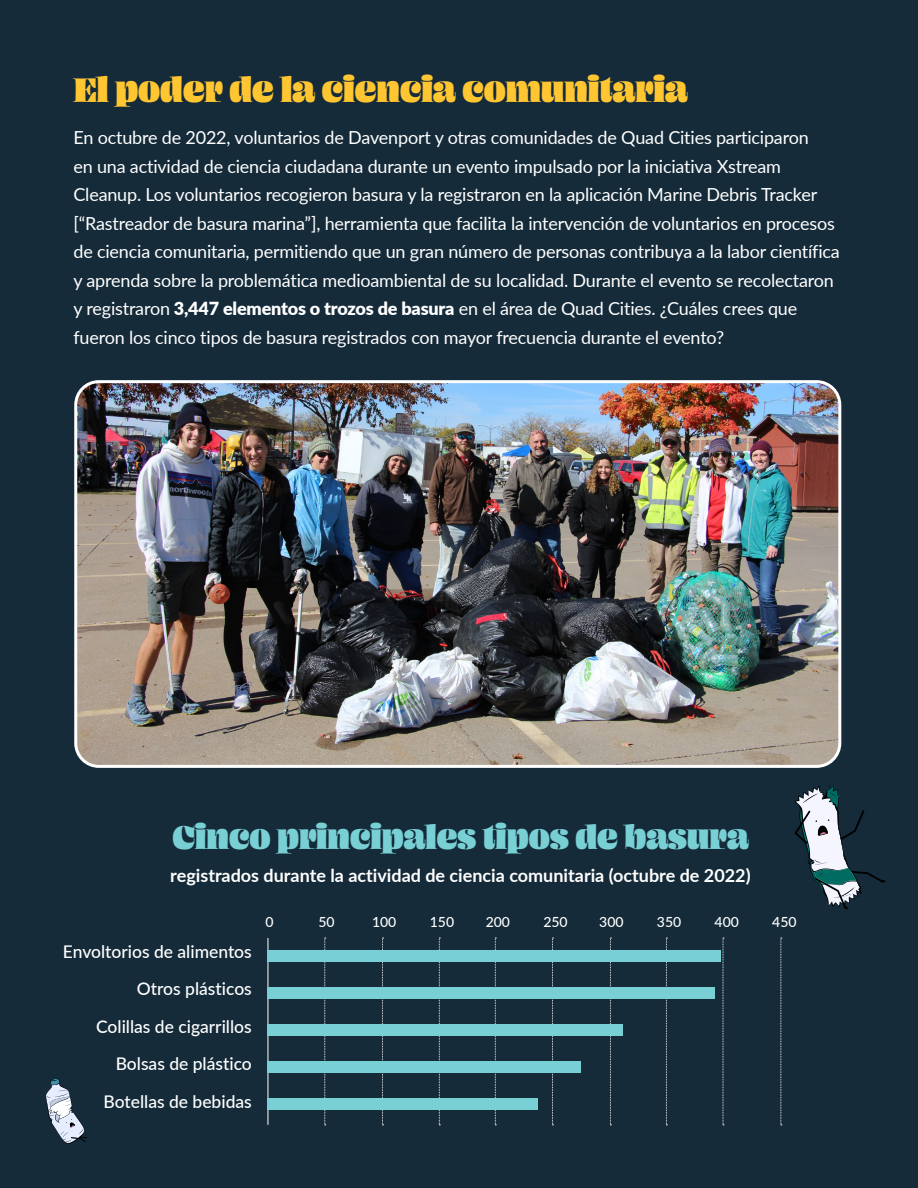
<style>
.page{position:relative;width:918px;height:1188px;background:#152b39}
.page>*{position:absolute;margin:0;border:0;box-sizing:border-box;transform-origin:0 0}
.t1{font:37.5px "Ohno Blazeface 48 Point";color:#ffc632}
.t2{font:36px "Ohno Blazeface 48 Point";color:#78cfd4}
.t3{font:18px/28.5px "Lato";letter-spacing:-.01em;color:#fff}
.t4{font:700 18px "Lato";color:#fff}
.t5{font:500 17.4px/37.5px "Lato";color:#fff;text-align:right}
.t6{font:500 13.95px "Lato";color:#fff}
.s1{font-weight:900}
</style>
<div class="page">
<img style="left:78px;top:384px;width:762px;height:380px">
<div style="left:74px;top:380px;width:767px;height:388px;border:3px solid #fff;border-radius:23px"></div>
<hr style="left:268px;top:938px;width:1px;height:187px;background:#fff">
<svg style="left:324px;top:938px;width:2px;height:187px"></svg>
<svg style="left:382px;top:938px;width:2px;height:187px"></svg>
<svg style="left:439px;top:938px;width:1px;height:187px"></svg>
<svg style="left:495px;top:938px;width:1px;height:187px"></svg>
<svg style="left:552px;top:938px;width:2px;height:187px"></svg>
<svg style="left:610px;top:938px;width:1px;height:187px"></svg>
<svg style="left:666px;top:938px;width:1px;height:187px"></svg>
<svg style="left:723px;top:938px;width:1px;height:187px"></svg>
<svg style="left:781px;top:938px;width:1px;height:187px"></svg>
<div style="left:267px;top:950px;width:454px;height:12px;background:#78cfd4"></div>
<div style="left:267px;top:987px;width:448px;height:12px;background:#78cfd4"></div>
<div style="left:267px;top:1024px;width:355px;height:12px;background:#78cfd4"></div>
<div style="left:267px;top:1061px;width:314px;height:12px;background:#78cfd4"></div>
<div style="left:267px;top:1098px;width:271px;height:12px;background:#78cfd4"></div>
<svg style="left:794px;top:785px;width:91px;height:124px"></svg>
<svg style="left:46px;top:1079px;width:41px;height:65px"></svg>
<h1 class="t1" style="left:73px;top:67px;width:616px">El poder de la ciencia comunitaria</h1>
<p class="t3" style="left:73px;top:123px;width:768px">En octubre de 2022, voluntarios de Davenport y otras comunidades de Quad Cities participaron<br>en una actividad de ciencia ciudadana durante un evento impulsado por la iniciativa Xstream Cleanup. Los voluntarios recogieron basura y la registraron en la aplicación Marine Debris Tracker [“Rastreador de basura marina”], herramienta que facilita la intervención de voluntarios en procesos de ciencia comunitaria, permitiendo que un gran número de personas contribuya a la labor científica y aprenda sobre la problemática medioambiental de su localidad. Durante el evento se recolectaron y registraron <span class="s1">3,447 elementos o trozos de basura</span> en el área de Quad Cities. ¿Cuáles crees que fueron los cinco tipos de basura registrados con mayor frecuencia durante el evento?</p>
<h2 class="t2" style="left:172px;top:816px;width:578px">Cinco principales tipos de basura</h2>
<p class="t4" style="left:170px;top:862px;width:582px">registrados durante la actividad de ciencia comunitaria (octubre de 2022)</p>
<p class="t5" style="left:63px;top:932px;width:190px">Envoltorios de alimentos<br>Otros plásticos<br>Colillas de cigarrillos<br>Bolsas de plástico<br>Botellas de bebidas</p>
<p class="t6" style="left:265px;top:912px;width:10px">0</p>
<p class="t6" style="left:319px;top:912px;width:18px">50</p>
<p class="t6" style="left:372px;top:912px;width:26px">100</p>
<p class="t6" style="left:430px;top:912px;width:26px">150</p>
<p class="t6" style="left:486px;top:912px;width:26px">200</p>
<p class="t6" style="left:543px;top:912px;width:26px">250</p>
<p class="t6" style="left:599px;top:912px;width:26px">300</p>
<p class="t6" style="left:657px;top:912px;width:26px">350</p>
<p class="t6" style="left:715px;top:912px;width:26px">400</p>
<p class="t6" style="left:772px;top:912px;width:26px">450</p>
</div>
